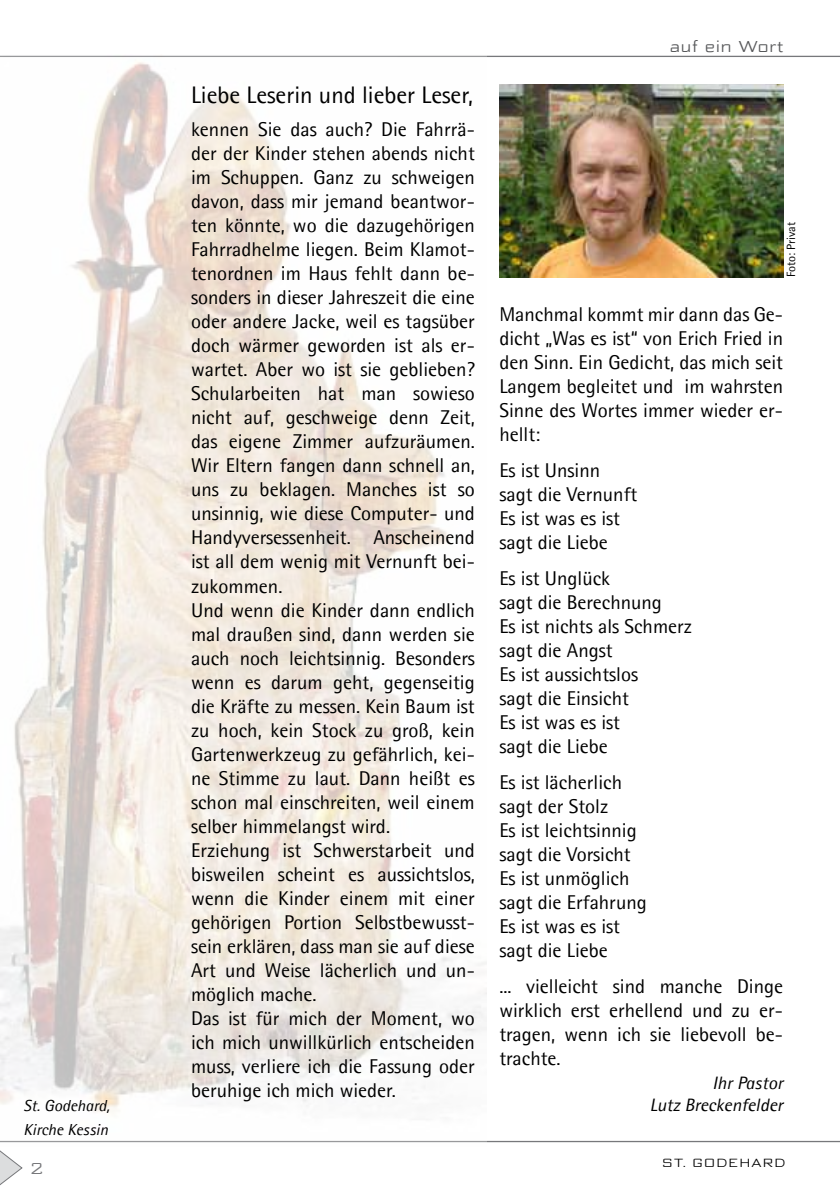
<style>
.page{position:relative;width:840px;height:1191px;background:#fff}
.page>*{position:absolute;margin:0;border:0;box-sizing:border-box;transform-origin:0 0}
.t1{font:24px "Agfa Rotis Semisans";color:#000}
.t2{font:20px/24px "Agfa Rotis Semisans";color:#000}
.t3{font:italic 18px "Agfa Rotis Semisans";color:#000}
.t4{font:italic 18px "Agfa Rotis Semisans";color:#000}
.t5{font:italic 16px/24px "Agfa Rotis Semisans";color:#000}
.t6{font:300 16px "Morris Sans Com";color:#58595b}
.t7{font:300 16px "Morris Sans Com";color:#77787b}
.t8{font:300 12px "Morris Sans Com";color:#000}
.t9{font:12px "Agfa Rotis Semisans";color:#000}
</style>
<div class="page">
<svg style="left:0;top:1140px;width:839px;height:46px"></svg>
<svg style="left:486px;top:55px;width:353px;height:2px"></svg>
<img style="left:0;top:55px;width:486px;height:1091px">
<img style="left:499px;top:85px;width:283px;height:192px">
<p class="t5" style="left:24px;top:1093px;width:88px">St. Godehard,<br>Kirche Kessin</p>
<p class="t7" style="left:29px;top:1157px;width:17px">2</p>
<p class="t1" style="left:191px;top:80px;width:283px">Liebe Leserin und lieber Leser,</p>
<p class="t2" style="left:191px;top:117px;width:285px">kennen Sie das auch? Die Fahrrä&shy;der der Kinder stehen abends nicht im Schuppen. Ganz zu schweigen davon, dass mir jemand beantwor&shy;ten könnte, wo die dazugehörigen<br>Fahrradhelme liegen. Beim Klamot&shy;tenordnen im Haus fehlt dann be&shy;sonders in dieser Jahreszeit die eine oder andere Jacke, weil es tagsüber doch wärmer geworden ist als er&shy;wartet. Aber wo ist sie geblieben?<br>Schularbeiten hat man sowieso nicht auf, geschweige denn Zeit, das eigene Zimmer aufzuräumen.<br>Wir Eltern fangen dann schnell an, uns zu beklagen. Manches ist so unsinnig, wie diese Computer- und<br>Handyversessenheit. Anscheinend ist all dem wenig mit Vernunft bei&shy;zukommen.<br>Und wenn die Kinder dann endlich mal draußen sind, dann werden sie auch noch leichtsinnig. Besonders wenn es darum geht, gegenseitig die Kräfte zu messen. Kein Baum ist zu hoch, kein Stock zu groß, kein<br>Gartenwerkzeug zu gefährlich, kei&shy;ne Stimme zu laut. Dann heißt es schon mal einschreiten, weil einem selber himmelangst wird.<br>Erziehung ist Schwerstarbeit und bisweilen scheint es aussichtslos, wenn die Kinder einem mit einer gehörigen Portion Selbstbewusst&shy;sein erklären, dass man sie auf diese<br>Art und Weise lächerlich und un&shy;möglich mache.<br>Das ist für mich der Moment, wo ich mich unwillkürlich entscheiden muss, verliere ich die Fassung oder beruhige ich mich wieder.</p>
<p class="t6" style="left:669px;top:36px;width:116px">auf ein Wort</p>
<p class="t9" style="left:783px;top:277px;width:57px;rotate:-90deg">Foto: Privat</p>
<p class="t2" style="left:499px;top:302px;width:285px;text-align:justify">Manchmal kommt mir dann das Ge&shy;dicht „Was es ist“ von Erich Fried in den Sinn. Ein Gedicht, das mich seit Langem begleitet und im wahrsten Sinne des Wortes immer wieder er&shy;hellt:</p>
<p class="t2" style="left:499px;top:458px;width:139px">Es ist Unsinn sagt die Vernunft<br>Es ist was es ist sagt die Liebe</p>
<p class="t2" style="left:499px;top:566px;width:194px">Es ist Unglück<br>sagt die Berechnung<br>Es ist nichts als Schmerz sagt die Angst<br>Es ist aussichtslos<br>sagt die Einsicht<br>Es ist was es ist<br>sagt die Liebe</p>
<p class="t2" style="left:499px;top:770px;width:149px">Es ist lächerlich sagt der Stolz<br>Es ist leichtsinnig sagt die Vorsicht<br>Es ist unmöglich sagt die Erfahrung<br>Es ist was es ist sagt die Liebe</p>
<p class="t2" style="left:499px;top:974px;width:285px;text-align:justify">... vielleicht sind manche Dinge wirklich erst erhellend und zu er&shy;tragen, wenn ich sie liebevoll be&shy;trachte.</p>
<p class="t4" style="left:712px;top:1072px;width:72px">Ihr Pastor</p>
<p class="t3" style="left:649px;top:1094px;width:138px">Lutz Breckenfelder</p>
<p class="t8" style="left:661px;top:1154px;width:125px">St. Godehard</p>
</div>
